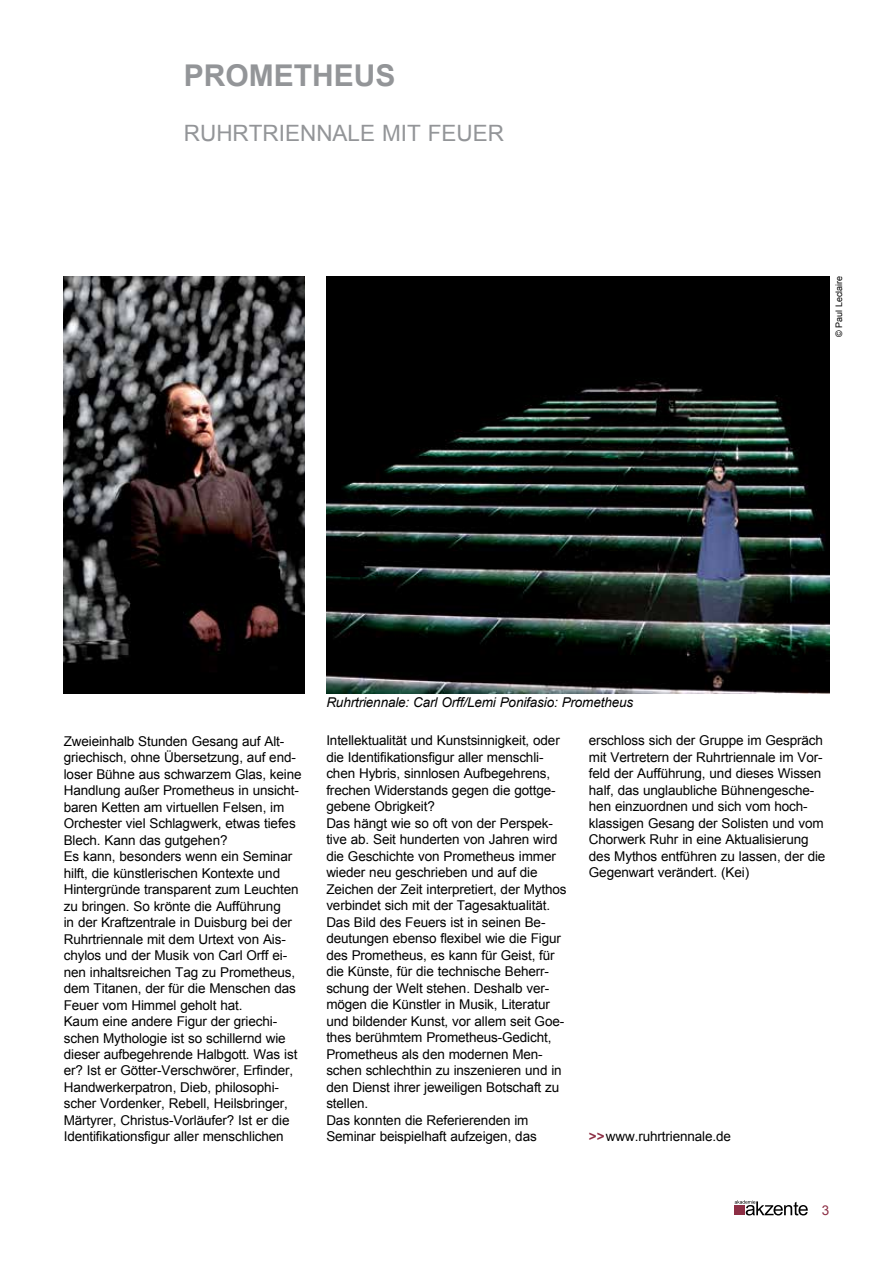
<style>
.page{position:relative;width:893px;height:1263px;background:#fff}
.page>*{position:absolute;margin:0;border:0;box-sizing:border-box;transform-origin:0 0}
.t1{font:700 30px "Arial";color:#939598}
.t2{font:22.5px "Arial";color:#939598}
.t3{font:13.5px/16.5px "Arial";letter-spacing:-.01em;color:#000}
.t4{font:italic 13.5px "Arial";letter-spacing:-.01em;color:#000}
.t5{font:13.5px "Arial";color:#8d2f45}
.t6{font:9px "Arial";color:#000}
.s1{font-weight:700;color:#8d2f45}
</style>
<div class="page">
<svg style="left:735px;top:1200px;width:73px;height:15px"></svg>
<div style="left:735px;top:1205px;width:10px;height:10px;background:#8d2f45"></div>
<img style="left:64px;top:276px;width:240px;height:417px">
<img style="left:326px;top:276px;width:503px;height:417px">
<h1 class="t1" style="left:184px;top:55px;width:210px">PROMETHEUS</h1>
<h2 class="t2" style="left:184px;top:119px;width:322px">Ruhrtriennale mit Feuer</h2>
<p class="t6" style="left:833px;top:337px;width:62px;rotate:-90deg">© Paul Leclaire</p>
<p class="t4" style="left:326px;top:694px;width:308px">Ruhrtriennale: Carl Orff/Lemi Ponifasio: Prometheus</p>
<p class="t3" style="left:64px;top:733px;width:239px">Zweieinhalb Stunden Gesang auf Alt&shy;griechisch, ohne Ü bersetzung, auf end&shy;loser Bühne aus schwarzem Glas, keine Handlung außer Prometheus in unsicht&shy;baren Ketten am virtuellen Felsen, im Orchester viel Schlagwerk, etwas tiefes Blech. Kann das gutgehen?<br>Es kann, besonders wenn ein Seminar hilft, die künstlerischen Kontexte und<br>H intergründe transparent zum Leuchten zu bringen. So krönte die Aufführung<br>in der Kraftzentrale in Duisburg bei der Ruhrtriennale mit dem U rtext von Ais&shy;chylos und der Musik von Carl Orff ei&shy;nen inhaltsreichen Tag zu Prometheus, dem Titanen, der für die Menschen das Feuer vom H immel geholt hat.<br>Kaum eine andere Figur der griechi&shy;schen Mythologie ist so schillernd wie dieser aufbegehrende Halbgott. Was ist er? I st er Götter-Verschwörer, Erfinder, Handwerkerpatron, Dieb, philosophi&shy;scher Vordenker, Rebell, Heilsbringer, Märtyrer, Christus-Vorläufer? I st er die Identifikationsfigur aller menschlichen</p>
<p class="t3" style="left:326px;top:733px;width:242px">I ntellektualität und Kunstsinnigkeit, oder die Identifikationsfigur aller menschli&shy;chen Hybris, sinnlosen Aufbegehrens, frechen Widerstands gegen die gottge&shy;gebene Obrigkeit?<br>Das hängt wie so oft von der Perspek&shy;tive ab. Seit hunderten von Jahren wird die Geschichte von Prometheus immer wieder neu geschrieben und auf die Zeichen der Zeit interpretiert, der Mythos verbindet sich mit der Tagesaktualität.<br>Das Bild des Feuers ist in seinen Be&shy;deutungen ebenso flexibel wie die Figur des Prometheus, es kann für Geist, für die Künste, für die technische Beherr&shy;schung der Welt stehen. Deshalb ver&shy;mögen die Künstler in Musik, Literatur und bildender Kunst, vor allem seit Goe&shy;thes berühmtem Prometheus-Gedicht, Prometheus als den modernen Men&shy;schen schlechthin zu inszenieren und in den Dienst ihrer jeweiligen Botschaft zu stellen.<br>Das konnten die Referierenden im Seminar beispielhaft aufzeigen, das</p>
<p class="t3" style="left:589px;top:732px;width:238px">erschloss sich der Gruppe im Gespräch mit Vertretern der Ruhrtriennale im Vor&shy;feld der Aufführung, und dieses Wissen half, das unglaubliche Bühnengesche&shy;hen einzuordnen und sich vom hoch&shy;klassigen Gesang der Solisten und vom Chorwerk Ruhr in eine Aktualisierung des Mythos entführen zu lassen, der die Gegenwart verändert. (Kei)</p>
<p class="t3" style="left:589px;top:1128px;width:143px"><span class="s1">&gt;&gt;</span>www.ruhrtriennale.de</p>
<p class="t5" style="left:822px;top:1202px;width:9px">3</p>
</div>
